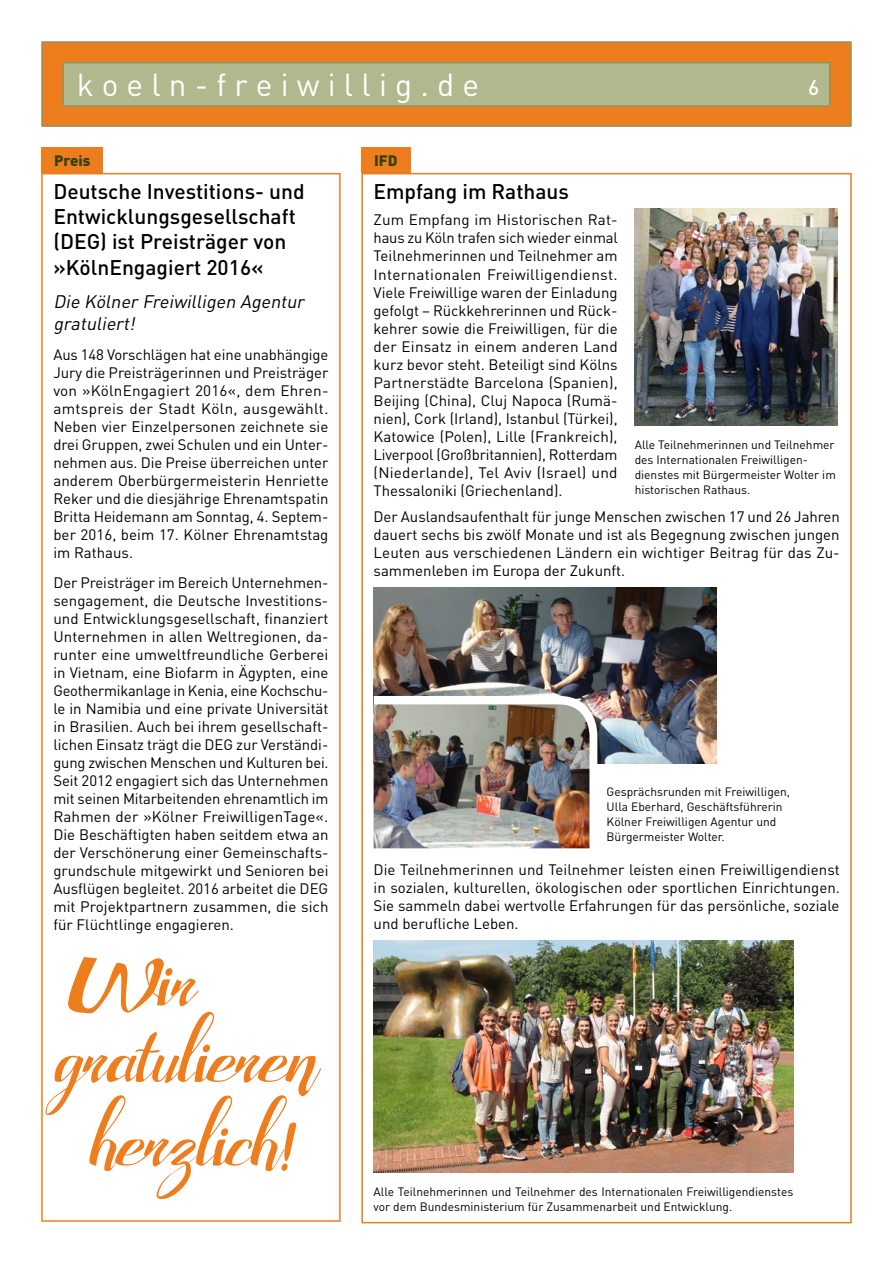
<style>
.page{position:relative;width:893px;height:1263px;background:#fff}
.page>*{position:absolute;margin:0;border:0;box-sizing:border-box;transform-origin:0 0}
.t1{font:italic 52.5px/76.5px "Adefebia Free Font";color:#ee7d1d}
.t2{font:31.5px "DIN Pro";color:#fff}
.t3{font:500 21px/25.2px "DIN Pro";color:#000}
.t4{font:500 21px "DIN Pro";color:#fff}
.t5{font:italic 18px/21.6px "DIN Pro";color:#000}
.t6{font:15px/18px "DIN Pro";color:#000;text-align:justify}
.t7{font:900 15px "DIN Pro";color:#35420d}
.t8{font:12px/15px "DIN Pro";color:#000}
</style>
<div class="page">
<div style="left:42px;top:42px;width:809px;height:84px;background:#ee7d1d"></div>
<div style="left:41px;top:41px;width:811px;height:86px;border:2px solid #8c9662"></div>
<div style="left:63px;top:63px;width:767px;height:43px;background:#b1b88e"></div>
<div style="left:62px;top:62px;width:768px;height:45px;border:2px solid #8c9662"></div>
<div style="left:361px;top:147px;width:49px;height:26px;background:#ee7d1d"></div>
<img style="left:374px;top:587px;width:342px;height:176px">
<svg style="left:374px;top:696px;width:223px;height:146px"></svg>
<img style="left:374px;top:704px;width:215px;height:144px">
<img style="left:374px;top:940px;width:419px;height:233px">
<div style="left:41px;top:147px;width:62px;height:26px;background:#ee7d1d"></div>
<div style="left:41px;top:173px;width:300px;height:1049px;border:2px solid #ee7d1d"></div>
<img style="left:635px;top:208px;width:203px;height:217px">
<h2 class="t2" style="left:77px;top:64px;width:404px">k o e l n - f r e i w i l l i g . d e</h2>
<h3 class="t4" style="left:808px;top:73px;width:13px">6</h3>
<p class="t7" style="left:54px;top:150px;width:38px">Preis</p>
<h3 class="t3" style="left:53px;top:178px;width:253px">Deutsche Investitions- und<br>Entwicklungsgesellschaft (DEG) ist Preisträger von »KölnEngagiert 2016«</h3>
<p class="t5" style="left:53px;top:290px;width:256px">Die Kölner Freiwilligen Agentur gratuliert!</p>
<p class="t6" style="left:53px;top:345px;width:277px">Aus 148 Vorschlägen hat eine unabhängige Jury die Preisträgerinnen und Preisträger von »KölnEngagiert 2016«, dem Ehren&shy;amtspreis der Stadt Köln, ausgewählt.<br>Neben vier Einzelpersonen zeichnete sie drei Gruppen, zwei Schulen und ein Unter&shy;nehmen aus. Die Preise überreichen unter anderem Oberbürgermeisterin Henriette Reker und die diesjährige Ehrenamtspatin Britta Heidemann am Sonntag, 4. Septem&shy;ber 2016, beim 17. Kölner Ehrenamtstag im Rathaus.</p>
<p class="t6" style="left:53px;top:573px;width:277px">Der Preisträger im Bereich Unternehmen&shy;sengagement, die Deutsche Investitions&shy;und Entwicklungsgesellschaft, finanziert Unternehmen in allen Weltregionen, da&shy;runter eine umweltfreundliche Gerberei in Vietnam, eine Biofarm in Ägypten, eine Geothermikanlage in Kenia, eine Kochschu&shy;le in Namibia und eine private Universität in Brasilien. Auch bei ihrem gesellschaft&shy;lichen Einsatz trägt die DEG zur Verständi&shy;gung zwischen Menschen und Kulturen bei.<br>Seit 2012 engagiert sich das Unternehmen mit seinen Mitarbeitenden ehrenamtlich im Rahmen der »Kölner FreiwilligenTage«.<br>Die Beschäftigten haben seitdem etwa an der Verschönerung einer Gemeinschafts&shy;grundschule mitgewirkt und Senioren bei Ausflügen begleitet. 2016 arbeitet die DEG mit Projektpartnern zusammen, die sich für Flüchtlinge engagieren.</p>
<h1 class="t1" style="left:53px;top:949px;width:282px">Wir gratulieren</h1>
<h1 class="t1" style="left:88px;top:1109px;width:226px">herz lich!</h1>
<p class="t7" style="left:374px;top:150px;width:25px">IFD</p>
<h3 class="t3" style="left:374px;top:178px;width:197px">Empfang im Rathaus</h3>
<p class="t6" style="left:374px;top:210px;width:246px">Zum Empfang im Historischen Rat&shy;haus zu Köln trafen sich wieder einmal Teilnehmerinnen und Teilnehmer am Internationalen Freiwilligendienst.<br>Viele Freiwillige waren der Einladung gefolgt – Rückkehrerinnen und Rück&shy;kehrer sowie die Freiwilligen, für die der Einsatz in einem anderen Land kurz bevor steht. Beteiligt sind Kölns Partnerstädte Barcelona (Spanien), Beijing (China), Cluj Napoca (Rumä&shy;nien), Cork (Irland), Istanbul (Türkei), Katowice (Polen), Lille (Frankreich), Liverpool (Großbritannien), Rotterdam (Niederlande), Tel Aviv (Israel) und Thessaloniki (Griechenland).</p>
<p class="t6" style="left:374px;top:507px;width:468px">Der Auslandsaufenthalt für junge Menschen zwischen 17 und 26 Jahren dauert sechs bis zwölf Monate und ist als Begegnung zwischen jungen Leuten aus verschiedenen Ländern ein wichtiger Beitrag für das Zu&shy;sammenleben im Europa der Zukunft.</p>
<p class="t8" style="left:635px;top:436px;width:203px">Alle Teilnehmerinnen und Teilnehmer des Internationalen Freiwilligen&shy;dienstes mit Bürgermeister Wolter im historischen Rathaus.</p>
<p class="t8" style="left:607px;top:783px;width:185px">Gesprächsrunden mit Freiwilligen,<br>Ulla Eberhard, Geschäftsführerin<br>Kölner Freiwilligen Agentur und<br>Bürgermeister Wolter.</p>
<p class="t6" style="left:374px;top:860px;width:468px">Die Teilnehmerinnen und Teilnehmer leisten einen Freiwilligendienst in sozialen, kulturellen, ökologischen oder sportlichen Einrichtungen.<br>Sie sammeln dabei wertvolle Erfahrungen für das persönliche, soziale und berufliche Leben.</p>
<p class="t8" style="left:374px;top:1184px;width:421px">Alle Teilnehmerinnen und Teilnehmer des Internationalen Freiwilligendienstes vor dem Bundesministerium für Zusammenarbeit und Entwicklung.</p>
</div>
